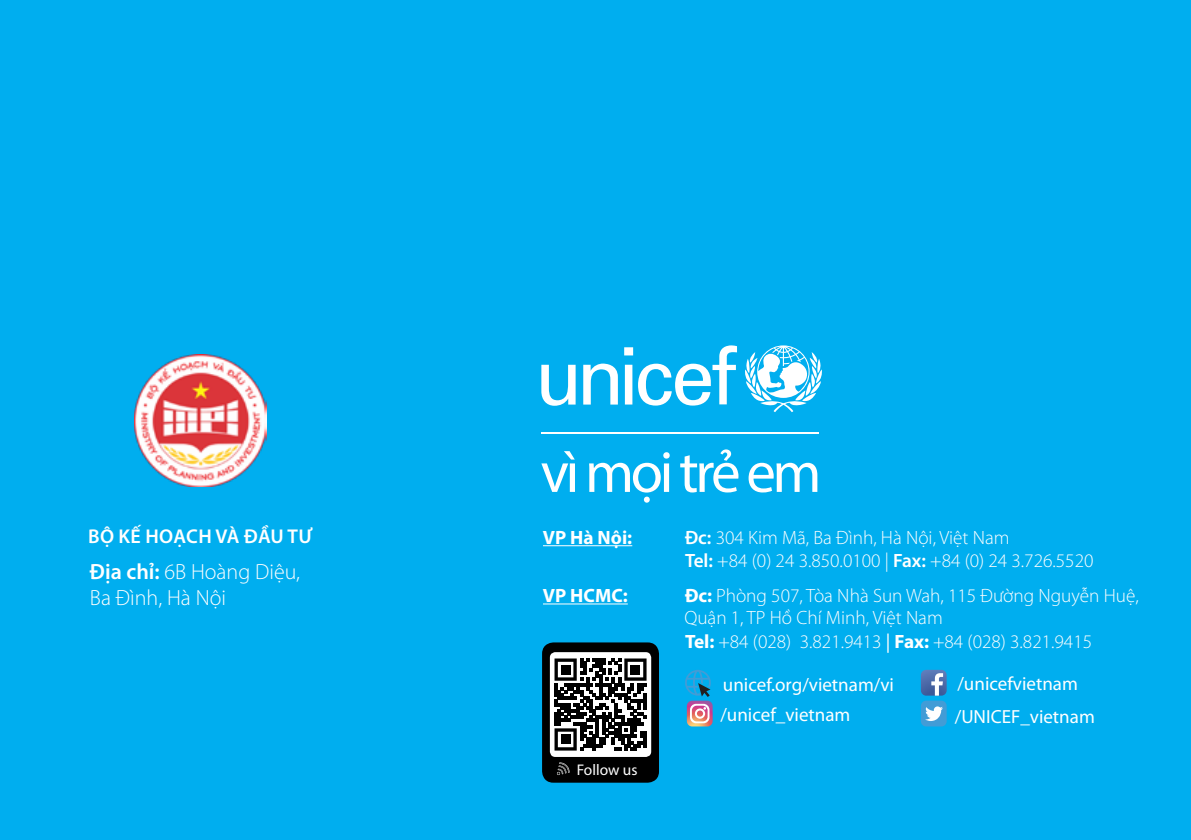
<style>
.page{position:relative;width:1191px;height:840px;background:#fff}
.page>*{position:absolute;margin:0;border:0;box-sizing:border-box;transform-origin:0 0}
.t1{font:300 22px/26.4px "Myriad Pro";color:#fff}
.t2{font:600 20px "Myriad Pro";letter-spacing:.01em;color:#fff}
.t3{font:300 19.2px/22.2px "Myriad Pro";color:#fff}
.t4{font:700 19.2px "Myriad Pro";color:#fff}
.t5{font:19px "Myriad Pro";color:#fff}
.t6{font:15.4px "Myriad Pro";color:#fff}
.s1{font-weight:600}
.s2{font-weight:700}
.s3{font-weight:400}
</style>
<div class="page">
<div style="left:0;top:0;width:1191px;height:839px;background:#00aeef"></div>
<hr style="left:543px;top:603px;width:85px;height:1px;background:#fff">
<hr style="left:543px;top:545px;width:89px;height:1px;background:#fff">
<svg style="left:685px;top:670px;width:27px;height:56px"></svg>
<svg style="left:921px;top:669px;width:25px;height:26px"></svg>
<div style="left:921px;top:700px;width:25px;height:26px;background:#429cd6;border-radius:5px"></div>
<svg style="left:925px;top:706px;width:18px;height:14px"></svg>
<div style="left:542px;top:642px;width:117px;height:140px;background:#000;border-radius:11px"></div>
<svg style="left:550px;top:652px;width:101px;height:104px"></svg>
<div style="left:561px;top:664px;width:9px;height:10px;background:#000"></div>
<div style="left:630px;top:664px;width:10px;height:10px;background:#000"></div>
<div style="left:561px;top:734px;width:9px;height:9px;background:#000"></div>
<svg style="left:557px;top:762px;width:12px;height:12px"></svg>
<svg style="left:745px;top:345px;width:77px;height:67px"></svg>
<svg style="left:541px;top:364px;width:34px;height:41px"></svg>
<svg style="left:583px;top:363px;width:35px;height:41px"></svg>
<svg style="left:624px;top:345px;width:113px;height:60px"></svg>
<hr style="left:541px;top:431px;width:278px;height:2px;background:#fff">
<svg style="left:541px;top:451px;width:34px;height:40px"></svg>
<svg style="left:589px;top:452px;width:81px;height:50px"></svg>
<svg style="left:680px;top:449px;width:58px;height:43px"></svg>
<svg style="left:748px;top:462px;width:69px;height:30px"></svg>
<img style="left:134px;top:354px;width:132px;height:132px">
<p class="t2" style="left:88px;top:523px;width:226px">BỘ KẾ HOẠCH VÀ ĐẦU TƯ</p>
<p class="t1" style="left:90px;top:557px;width:212px"><span class="s1">Địa chỉ:</span> 6B Hoàng Diệu,<br>Ba Đình, Hà Nội</p>
<p class="t4" style="left:543px;top:524px;width:91px">VP Hà Nội:</p>
<p class="t3" style="left:685px;top:525px;width:410px;line-height:23.2px"><span class="s1">Đc:</span> 304 Kim Mã, Ba Đình, Hà Nội, Việt Nam<br><span class="s1">Tel:</span> +84 (0) 24 3.850.0100 | <span class="s1">Fax:</span> +84 (0) 24 3.726.5520</p>
<p class="t4" style="left:543px;top:582px;width:86px">VP HCMC:</p>
<p class="t3" style="left:684px;top:584px;width:456px"><span class="s2">Đc:</span> Phòng 507, Tòa Nhà Sun Wah, 115 Đường Nguyễn Huệ,<br>Quận 1, TP Hồ Chí Minh, Việt Nam</p>
<p class="t3" style="left:685px;top:630px;width:408px"><span class="s2">Tel:</span> +84 (028) 3.821.9413 <span class="s3">|</span> <span class="s2">Fax:</span> +84 (028) 3.821.9415</p>
<p class="t6" style="left:577px;top:759px;width:62px">Follow us</p>
<p class="t5" style="left:723px;top:672px;width:173px">unicef.org/vietnam/vi</p>
<p class="t5" style="left:957px;top:671px;width:122px">/unicefvietnam</p>
<p class="t5" style="left:720px;top:702px;width:131px">/unicef_vietnam</p>
<p class="t5" style="left:954px;top:704px;width:141px">/UNICEF_vietnam</p>
</div>
